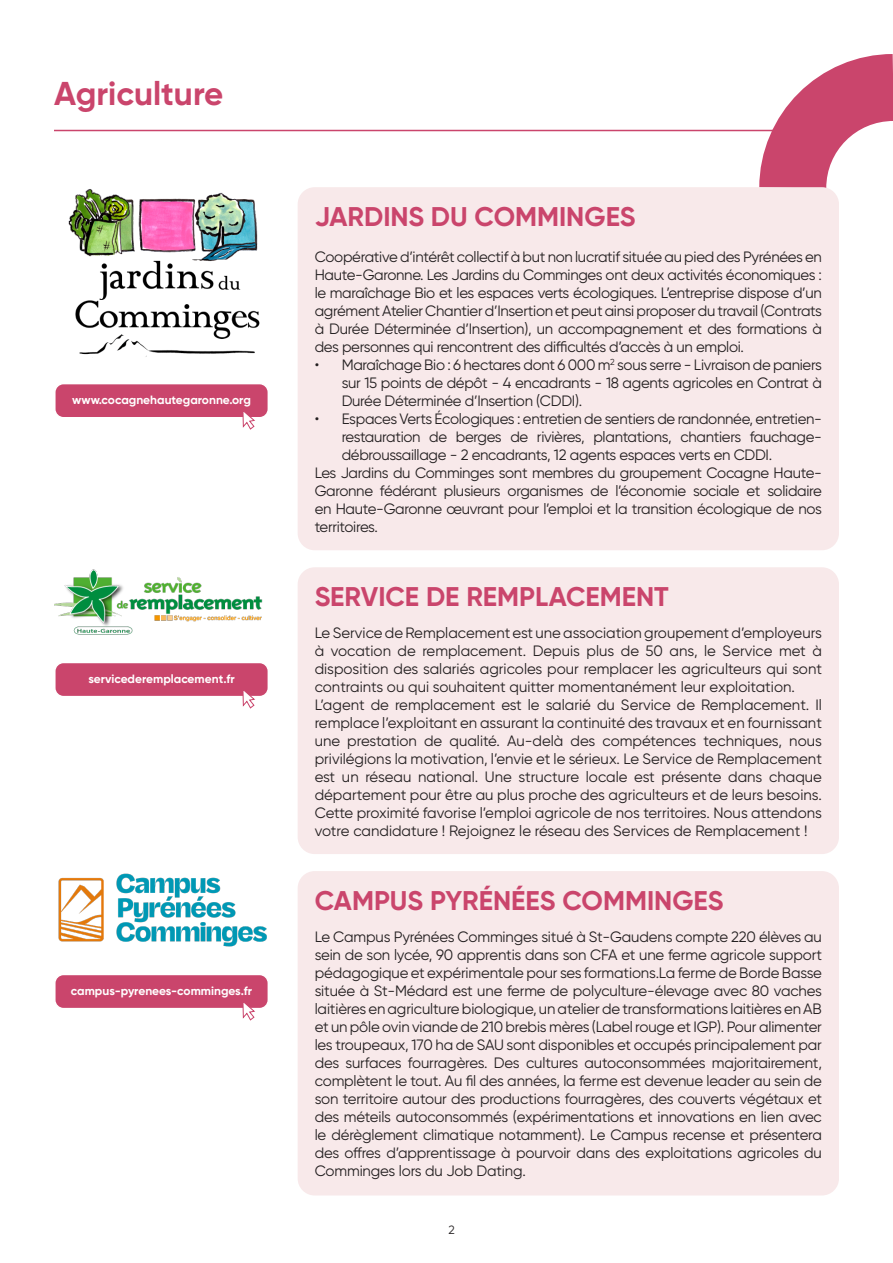
<style>
.page{position:relative;width:893px;height:1263px;background:#fff}
.page>*{position:absolute;margin:0;border:0;box-sizing:border-box;transform-origin:0 0}
.t1{font:700 33px "Gilroy";color:#ca456c}
.t2{font:700 27px "Gilroy";color:#ca456c}
.t3{font:15px/18px "Gilroy";letter-spacing:-.02em;color:#231f20;text-align:justify}
.t4{font:15px/18px "Gilroy";color:#231f20}
.t5{font:700 12px "Gilroy";color:#fff}
.t6{font:12px "Gilroy";color:#231f20}
</style>
<div class="page">
<hr style="left:54px;top:130px;width:785px;height:1px;background:#ca456c">
<svg style="left:726px;top:54px;width:167px;height:134px"></svg>
<div style="left:298px;top:187px;width:541px;height:363px;background:#f8e9ea;border-radius:17px"></div>
<div style="left:55px;top:384px;width:213px;height:34px;background:#ca456c;border-radius:9px"></div>
<div style="left:54px;top:383px;width:215px;height:35px;border:2px solid #fff;border-radius:9px"></div>
<svg style="left:241px;top:412px;width:15px;height:18px"></svg>
<img style="left:68px;top:189px;width:192px;height:168px">
<div style="left:298px;top:567px;width:541px;height:287px;background:#f8e9ea;border-radius:17px"></div>
<div style="left:55px;top:662px;width:213px;height:35px;background:#ca456c;border-radius:9px"></div>
<div style="left:54px;top:662px;width:215px;height:35px;border:2px solid #fff;border-radius:9px"></div>
<svg style="left:241px;top:691px;width:15px;height:18px"></svg>
<img style="left:54px;top:569px;width:209px;height:66px">
<div style="left:298px;top:871px;width:541px;height:324px;background:#f8e9ea;border-radius:17px"></div>
<div style="left:55px;top:974px;width:213px;height:35px;background:#ca456c;border-radius:9px"></div>
<div style="left:54px;top:974px;width:215px;height:35px;border:2px solid #fff;border-radius:9px"></div>
<svg style="left:241px;top:1003px;width:15px;height:18px"></svg>
<img style="left:58px;top:873px;width:209px;height:74px">
<p class="t1" style="left:54px;top:73px;width:171px">Agriculture</p>
<p class="t5" style="left:72px;top:392px;width:180px">www.cocagnehautegaronne.org</p>
<p class="t5" style="left:88px;top:671px;width:148px">servicederemplacement.fr</p>
<p class="t5" style="left:71px;top:983px;width:183px">campus-pyrenees-comminges.fr</p>
<p class="t2" style="left:315px;top:199px;width:323px">JARDINS DU COMMINGES</p>
<p class="t3" style="left:315px;top:247px;width:509px">Coopérative d’intérêt collectif à but non lucratif située au pied des Pyrénées en Haute-Garonne. Les Jardins du Comminges ont deux activités économiques : le maraîchage Bio et les espaces verts écologiques. L’entreprise dispose d’un agrément Atelier Chantier d’Insertion et peut ainsi proposer du travail (Contrats à Durée Déterminée d’Insertion), un accompagnement et des formations à des personnes qui rencontrent des difficultés d’accès à un emploi.</p>
<p class="t3" style="left:342px;top:355px;width:482px;text-indent:-27px">• Maraîchage Bio : 6 hectares dont 6 000 m<sup>2</sup> sous serre - Livraison de paniers sur 15 points de dépôt - 4 encadrants - 18 agents agricoles en Contrat à Durée Déterminée d’Insertion (CDDI).</p>
<p class="t3" style="left:342px;top:409px;width:482px;text-indent:-27px">• Espaces Verts Écologiques : entretien de sentiers de randonnée, entretien&shy;restauration de berges de rivières, plantations, chantiers fauchage&shy;débroussaillage - 2 encadrants, 12 agents espaces verts en CDDI.</p>
<p class="t3" style="left:315px;top:463px;width:509px">Les Jardins du Comminges sont membres du groupement Cocagne Haute-Garonne fédérant plusieurs organismes de l’économie sociale et solidaire en Haute-Garonne œuvrant pour l’emploi et la transition écologique de nos territoires.</p>
<p class="t2" style="left:315px;top:579px;width:356px">SERVICE DE REMPLACEMENT</p>
<p class="t3" style="left:315px;top:624px;width:509px">Le Service de Remplacement est une association groupement d’employeurs à vocation de remplacement. Depuis plus de 50 ans, le Service met à disposition des salariés agricoles pour remplacer les agriculteurs qui sont contraints ou qui souhaitent quitter momentanément leur exploitation.</p>
<p class="t3" style="left:315px;top:696px;width:509px">L’agent de remplacement est le salarié du Service de Remplacement. Il remplace l’exploitant en assurant la continuité des travaux et en fournissant une prestation de qualité. Au-delà des compétences techniques, nous privilégions la motivation, l’envie et le sérieux. Le Service de Remplacement est un réseau national. Une structure locale est présente dans chaque département pour être au plus proche des agriculteurs et de leurs besoins.</p>
<p class="t4" style="left:315px;top:804px;width:509px">Cette proximité favorise l’emploi agricole de nos territoires. Nous attendons votre candidature ! Rejoignez le réseau des Services de Remplacement !</p>
<p class="t2" style="left:315px;top:883px;width:410px">CAMPUS PYRÉNÉES COMMINGES</p>
<p class="t3" style="left:315px;top:928px;width:509px">Le Campus Pyrénées Comminges situé à St-Gaudens compte 220 élèves au sein de son lycée, 90 apprentis dans son CFA et une ferme agricole support pédagogique et expérimentale pour ses formations.La ferme de Borde Basse située à St-Médard est une ferme de polyculture-élevage avec 80 vaches laitières en agriculture biologique, un atelier de transformations laitières en AB et un pôle ovin viande de 210 brebis mères (Label rouge et IGP). Pour alimenter les troupeaux, 170 ha de SAU sont disponibles et occupés principalement par des surfaces fourragères. Des cultures autoconsommées majoritairement, complètent le tout. Au fil des années, la ferme est devenue leader au sein de son territoire autour des productions fourragères, des couverts végétaux et des méteils autoconsommés (expérimentations et innovations en lien avec le dérèglement climatique notamment). Le Campus recense et présentera des offres d’apprentissage à pourvoir dans des exploitations agricoles du Comminges lors du Job Dating.</p>
<p class="t6" style="left:449px;top:1222px;width:8px">2</p>
</div>
